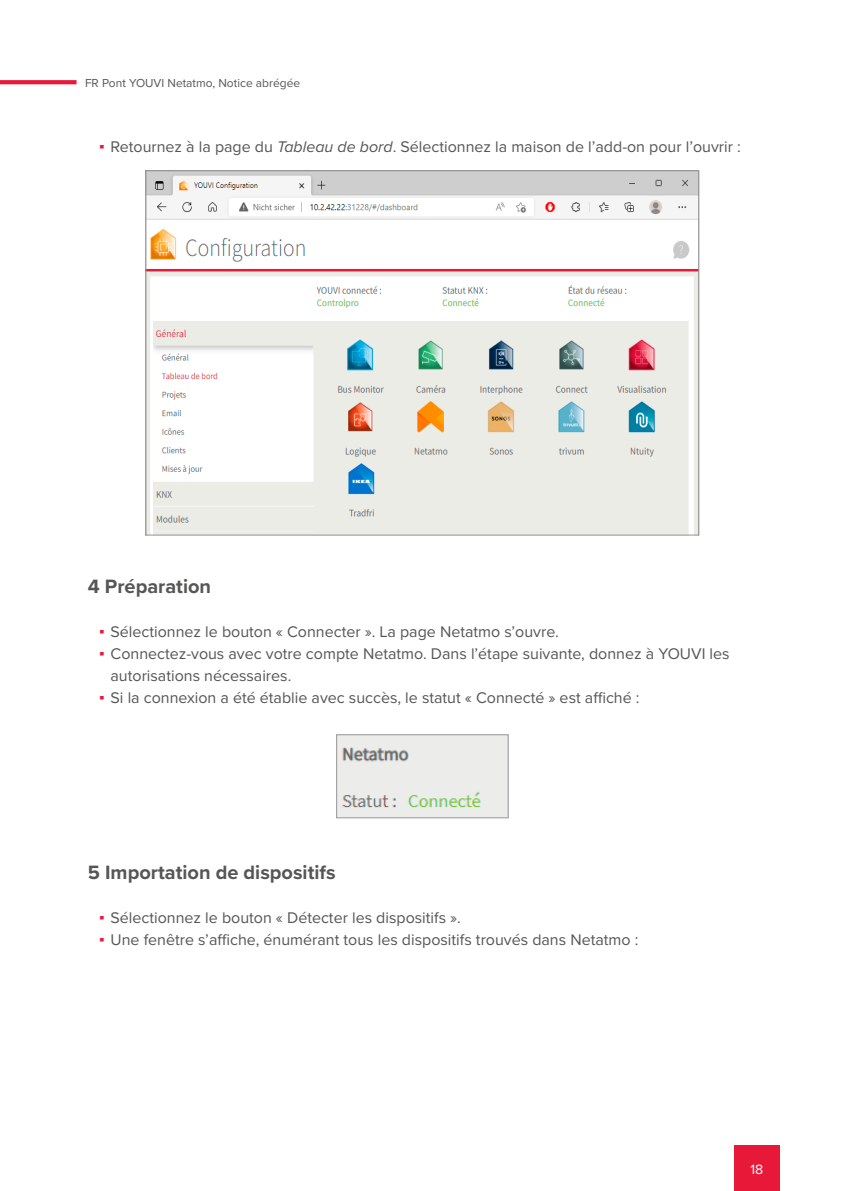
<style>
.page{position:relative;width:842px;height:1191px;background:#fff}
.page>*{position:absolute;margin:0;border:0;box-sizing:border-box;transform-origin:0 0}
.Überschrift_Ebene_1{font:700 20px "Proxima Nova";color:#565655}
.t1{font:16px/22px "Proxima Nova";color:#565655}
.t2{font:14px "Proxima Nova";color:#fff}
.t3{font:12px "Proxima Nova";color:#565655}
.s1{font-family:"Verdana";color:#e81839}
.s2{font-style:italic}
</style>
<div class="page">
<div style="left:734px;top:1145px;width:46px;height:46px;background:#e81839"></div>
<svg style="left:0;top:80px;width:77px;height:4px"></svg>
<img style="left:148px;top:173px;width:549px;height:360px">
<img style="left:338px;top:736px;width:168px;height:80px">
<div style="left:336px;top:734px;width:172px;height:84px;border:1px solid #979797"></div>
<p class="t3" style="left:85px;top:74px;width:217px">FR Pont YOUVI Netatmo, Notice abrégée</p>
<p class="t1" style="left:99px;top:135px;width:643px"><span class="s1">▪</span> Retournez à la page du <span class="s2">Tableau de bord</span>. Sélectionnez la maison de l’add-on pour l’ouvrir :</p>
<p class="Überschrift_Ebene_1" style="left:88px;top:571px;width:125px">4 Préparation</p>
<p class="t1" style="left:99px;top:619px;width:461px"><span class="s1">▪</span> Sélectionnez le bouton « Connecter ». La page Netatmo s’ouvre.</p>
<p class="t1" style="left:111px;top:641px;width:621px;text-indent:-11px"><span class="s1">▪</span> Connectez-vous avec votre compte Netatmo. Dans l’étape suivante, donnez à YOUVI les autorisations nécessaires.</p>
<p class="t1" style="left:99px;top:685px;width:542px"><span class="s1">▪</span> Si la connexion a été établie avec succès, le statut « Connecté » est affiché :</p>
<p class="Überschrift_Ebene_1" style="left:88px;top:857px;width:249px">5 Importation de dispositifs</p>
<p class="t1" style="left:99px;top:905px;width:363px"><span class="s1">▪</span> Sélectionnez le bouton « Détecter les dispositifs ».</p>
<p class="t1" style="left:99px;top:927px;width:541px"><span class="s1">▪</span> Une fenêtre s’affiche, énumérant tous les dispositifs trouvés dans Netatmo :</p>
<p class="t2" style="left:750px;top:1159px;width:14px">18</p>
</div>
